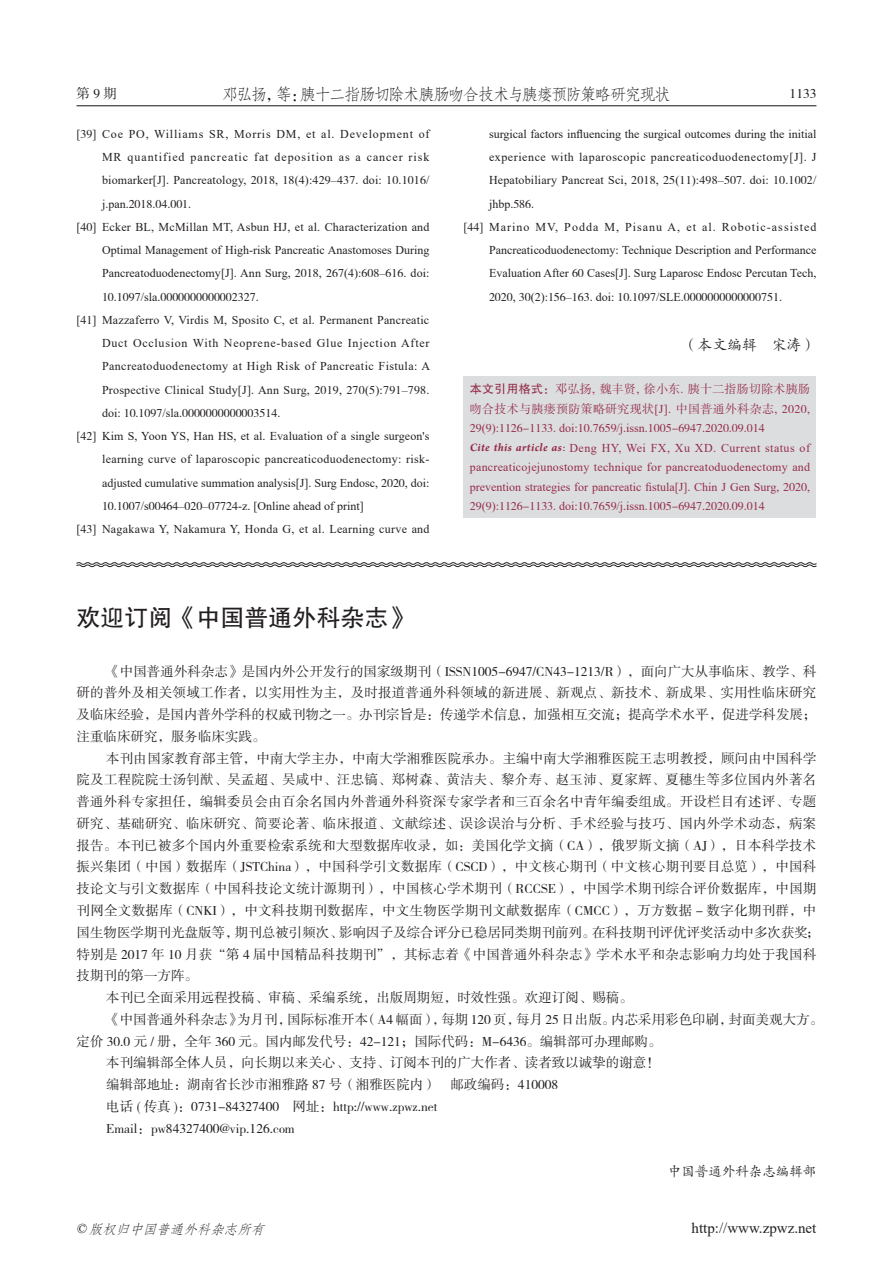
<style>
.page{position:relative;width:893px;height:1263px;background:#fff}
.page>*{position:absolute;margin:0;border:0;box-sizing:border-box;transform-origin:0 0}
.t1{font:24px "FZHTK GBK1 0";color:#231f20}
.t2{font:16.5px "FZFSK GBK1 0";letter-spacing:-.1em;color:#231f20}
.t3{font:15px "Times New Roman";color:#231f20}
.t4{font:15px "FZKTK GBK1 0";letter-spacing:-.01em;color:#231f20}
.t5{font:13.5px/21.8px "FZSSK GBK1 0";letter-spacing:.01em;color:#231f20;text-align:justify}
.t6{font:italic 13.5px "FZFSK GBK1 0";color:#231f20}
.t7{font:13.5px "FZKTK GBK1 0";color:#231f20}
.t8{font:12px/23.2px "Times New Roman";letter-spacing:.015em;color:#231f20;text-align:justify}
.t9{font:12px/19.5px "FZSSK GBK1 0";color:#942d4a;text-align:justify}
.t10{font:12px/19.5px "Times New Roman";color:#942d4a;text-align:justify}
.t11{font:12px "FZSSK GBK1 0";color:#231f20}
.t12{font:12px "Times New Roman";letter-spacing:.045em;color:#231f20}
.t13{font:12px "Times New Roman";letter-spacing:.085em;color:#231f20}
.t14{font:12px "Times New Roman";letter-spacing:.07em;color:#231f20}
.t15{font:12px "Times New Roman";letter-spacing:.08em;color:#231f20}
.s1{font-family:"FZSSK GBK1 0"}
.s2{font-family:"Times New Roman"}
.s3{font-family:"FZHTK GBK1 0"}
.s4{font-family:"Arno Pro";font-weight:700;font-style:italic}
.s5{font-family:"Arno Pro"}
</style>
<div class="page">
<hr style="left:77px;top:105px;width:739px;height:1px;background:#231f20">
<div style="left:463px;top:376px;width:353px;height:142px;background:#dcdddf"></div>
<svg style="left:76px;top:562px;width:741px;height:6px"></svg>
<p class="t5" style="left:77px;top:84px;width:42px">第9期</p>
<p class="t2" style="left:222px;top:85px;width:451px">邓弘扬，等：胰十二指肠切除术胰肠吻合技术与胰瘘预防策略研究现状</p>
<p class="t5" style="left:790px;top:84px;width:28px">1133</p>
<p class="t14" style="left:77px;top:125px;width:354px">[<span class="s1">39</span>] Coe PO, Williams SR, Morris DM, et al. Development of</p>
<p class="t15" style="left:102px;top:149px;width:329px">MR quantified pancreatic fat deposition as a cancer risk</p>
<p class="t8" style="left:102px;top:168px;width:329px">biomarker[J]. Pancreatology, <span class="s1">2018</span>, <span class="s1">18</span>(<span class="s1">4</span>):<span class="s1">429</span>–<span class="s1">437</span>. doi: <span class="s1">10</span>.<span class="s1">1016</span>/</p>
<p class="t8" style="left:102px;top:192px;width:91px">j.pan.<span class="s1">2018</span>.<span class="s1">04</span>.<span class="s1">001</span>.</p>
<p class="t8" style="left:77px;top:215px;width:354px">[<span class="s1">40</span>] Ecker BL, McMillan MT, Asbun HJ, et al. Characterization and</p>
<p class="t8" style="left:102px;top:238px;width:329px">Optimal Management of High-risk Pancreatic Anastomoses During</p>
<p class="t8" style="left:102px;top:261px;width:329px">Pancreatoduodenectomy[J]. Ann Surg, <span class="s1">2018</span>, <span class="s1">267</span>(<span class="s1">4</span>):<span class="s1">608</span>–<span class="s1">616</span>. doi:</p>
<p class="t11" style="left:102px;top:290px;width:158px">10<span class="s2">.</span>1097<span class="s2">/sla.</span>0000000000002327<span class="s2">.</span></p>
<p class="t8" style="left:102px;top:308px;width:330px;text-indent:-26px">[<span class="s1">41</span>] Mazzaferro V, Virdis M, Sposito C, et al. Permanent Pancreatic Duct Occlusion With Neoprene-based Glue Injection After Pancreatoduodenectomy at High Risk of Pancreatic Fistula: A Prospective Clinical Study[J]. Ann Surg, <span class="s1">2019</span>, <span class="s1">270</span>(<span class="s1">5</span>):<span class="s1">791</span>–<span class="s1">798</span>.</p>
<p class="t11" style="left:102px;top:406px;width:180px"><span class="s2">doi:</span> 10<span class="s2">.</span>1097<span class="s2">/sla.</span>0000000000003514<span class="s2">.</span></p>
<p class="t8" style="left:77px;top:424px;width:355px">[<span class="s1">42</span>] Kim S, Yoon YS, Han HS, et al. Evaluation of a single surgeon's</p>
<p class="t8" style="left:102px;top:447px;width:329px">learning curve of laparoscopic pancreaticoduodenectomy: risk-</p>
<p class="t8" style="left:102px;top:471px;width:329px">adjusted cumulative summation analysis[J]. Surg Endosc, <span class="s1">2020</span>, doi:</p>
<p class="t8" style="left:102px;top:494px;width:263px"><span class="s1">10</span>.<span class="s1">1007</span>/s<span class="s1">00464</span>–<span class="s1">020</span>–<span class="s1">07724</span>-z. [Online ahead of print]</p>
<p class="t8" style="left:77px;top:517px;width:355px">[<span class="s1">43</span>] Nagakawa Y, Nakamura Y, Honda G, et al. Learning curve and</p>
<p class="t8" style="left:489px;top:122px;width:329px">surgical factors influencing the surgical outcomes during the initial</p>
<p class="t12" style="left:489px;top:149px;width:329px">experience with laparoscopic pancreaticoduodenectomy[J]. J</p>
<p class="t8" style="left:489px;top:168px;width:329px">Hepatobiliary Pancreat Sci, <span class="s1">2018</span>, <span class="s1">25</span>(<span class="s1">11</span>):<span class="s1">498</span>–<span class="s1">507</span>. doi: <span class="s1">10</span>.<span class="s1">1002</span>/</p>
<p class="t8" style="left:489px;top:191px;width:47px">jhbp.<span class="s1">586</span>.</p>
<p class="t13" style="left:463px;top:218px;width:354px">[<span class="s1">44</span>] Marino MV, Podda M, Pisanu A, et al. Robotic-assisted</p>
<p class="t8" style="left:489px;top:238px;width:329px">Pancreaticoduodenectomy: Technique Description and Performance</p>
<p class="t8" style="left:489px;top:261px;width:329px">Evaluation After <span class="s1">60</span> Cases[J]. Surg Laparosc Endosc Percutan Tech,</p>
<p class="t11" style="left:489px;top:290px;width:295px">2020<span class="s2">,</span> 30<span class="s2">(</span>2<span class="s2">):</span>156<span class="s2">–</span>163<span class="s2">. doi:</span> 10<span class="s2">.</span>1097<span class="s2">/SLE.</span>0000000000000751<span class="s2">.</span></p>
<p class="t4" style="left:683px;top:337px;width:135px">（本文编辑　宋涛）</p>
<p class="t9" style="left:470px;top:380px;width:342px"><span class="s3">本文引用格式：</span>邓弘扬<span class="s2">,</span> 魏丰贤<span class="s2">,</span> 徐小东<span class="s2">.</span> 胰十二指肠切除术胰肠吻合技术与胰瘘预防策略研究现状<span class="s2">[J].</span> 中国普通外科杂志<span class="s2">,</span> 2020<span class="s2">, </span>29<span class="s2">(</span>9<span class="s2">):</span>1126-1133<span class="s2">. doi:</span>10<span class="s2">.</span>7659<span class="s2">/j.issn.</span>1005-6947<span class="s2">.</span>2020<span class="s2">.</span>09<span class="s2">.</span>014</p>
<p class="t10" style="left:470px;top:437px;width:342px"><span class="s4">Cite this article as</span><span class="s5">:</span> Deng HY, Wei FX, Xu XD. Current status of pancreaticojejunostomy technique for pancreatoduodenectomy and prevention strategies for pancreatic fistula[J]. Chin J Gen Surg, <span class="s1">2020</span>,</p>
<p class="t9" style="left:470px;top:497px;width:296px">29<span class="s2">(</span>9<span class="s2">):</span>1126-1133<span class="s2">. doi:</span>10<span class="s2">.</span>7659<span class="s2">/j.issn.</span>1005-6947<span class="s2">.</span>2020<span class="s2">.</span>09<span class="s2">.</span>014</p>
<h1 class="t1" style="left:77px;top:605px;width:337px">欢迎订阅《中国普通外科杂志》</h1>
<p class="t5" style="left:77px;top:661px;width:741px;text-indent:30px">《中国普通外科杂志》是国内外公开发行的国家级期刊（ISSN1005-6947/CN43-1213/R），面向广大从事临床、教学、科研的普外及相关领域工作者，以实用性为主，及时报道普通外科领域的新进展、新观点、新技术、新成果、实用性临床研究及临床经验，是国内普外学科的权威刊物之一。办刊宗旨是：传递学术信息，加强相互交流；提高学术水平，促进学科发展；注重临床研究，服务临床实践。</p>
<p class="t5" style="left:106px;top:748px;width:712px">本刊由国家教育部主管，中南大学主办，中南大学湘雅医院承办。主编中南大学湘雅医院王志明教授，顾问由中国科学</p>
<p class="t5" style="left:77px;top:770px;width:741px">院及工程院院士汤钊猷、吴孟超、吴咸中、汪忠镐、郑树森、黄洁夫、黎介寿、赵玉沛、夏家辉、夏穗生等多位国内外著名</p>
<p class="t5" style="left:77px;top:791px;width:741px">普通外科专家担任，编辑委员会由百余名国内外普通外科资深专家学者和三百余名中青年编委组成。开设栏目有述评、专题</p>
<p class="t5" style="left:77px;top:813px;width:741px">研究、基础研究、临床研究、简要论著、临床报道、文献综述、误诊误治与分析、手术经验与技巧、国内外学术动态，病案</p>
<p class="t5" style="left:77px;top:835px;width:741px">报告。本刊已被多个国内外重要检索系统和大型数据库收录，如：美国化学文摘（CA），俄罗斯文摘（AJ），日本科学技术</p>
<p class="t5" style="left:77px;top:857px;width:741px">振兴集团（中国）数据库（JSTChina），中国科学引文数据库（CSCD），中文核心期刊（中文核心期刊要目总览），中国科</p>
<p class="t5" style="left:77px;top:878px;width:741px">技论文与引文数据库（中国科技论文统计源期刊），中国核心学术期刊（RCCSE），中国学术期刊综合评价数据库，中国期</p>
<p class="t5" style="left:77px;top:900px;width:741px">刊网全文数据库（CNKI），中文科技期刊数据库，中文生物医学期刊文献数据库（CMCC），万方数据 - 数字化期刊群，中</p>
<p class="t5" style="left:77px;top:922px;width:745px">国生物医学期刊光盘版等，期刊总被引频次、影响因子及综合评分已稳居同类期刊前列。在科技期刊评优评奖活动中多次获奖；</p>
<p class="t5" style="left:77px;top:944px;width:741px">特别是 2017 年 10 月获“第 4 届中国精品科技期刊”，其标志着《中国普通外科杂志》学术水平和杂志影响力均处于我国科</p>
<p class="t5" style="left:77px;top:965px;width:123px">技期刊的第一方阵。</p>
<p class="t5" style="left:106px;top:987px;width:528px">本刊已全面采用远程投稿、审稿、采编系统，出版周期短，时效性强。欢迎订阅、赐稿。</p>
<p class="t5" style="left:106px;top:1009px;width:718px">《中国普通外科杂志》为月刊，国际标准开本（A4 幅面），每期 120 页，每月 25 日出版。内芯采用彩色印刷，封面美观大方。</p>
<p class="t5" style="left:77px;top:1031px;width:586px">定价 30.0 元 / 册，全年 360 元。国内邮发代号：42-121；国际代码：M-6436。编辑部可办理邮购。</p>
<p class="t5" style="left:106px;top:1052px;width:555px">本刊编辑部全体人员，向长期以来关心、支持、订阅本刊的广大作者、读者致以诚挚的谢意！</p>
<p class="t5" style="left:106px;top:1074px;width:453px">编辑部地址：湖南省长沙市湘雅路 87 号（湘雅医院内）　邮政编码：410008</p>
<p class="t5" style="left:106px;top:1096px;width:350px">电话 ( 传真 )：0731-84327400　网址：http://www.zpwz.net 　</p>
<p class="t5" style="left:106px;top:1118px;width:190px">Email：pw84327400@vip.126.com</p>
<p class="t7" style="left:668px;top:1164px;width:150px">中国普通外科杂志编辑部</p>
<p class="t6" style="left:76px;top:1221px;width:194px"><span class="s2">©</span> 版权归中国普通外科杂志所有</p>
<p class="t3" style="left:692px;top:1217px;width:126px">http://www.zpwz.net</p>
</div>
